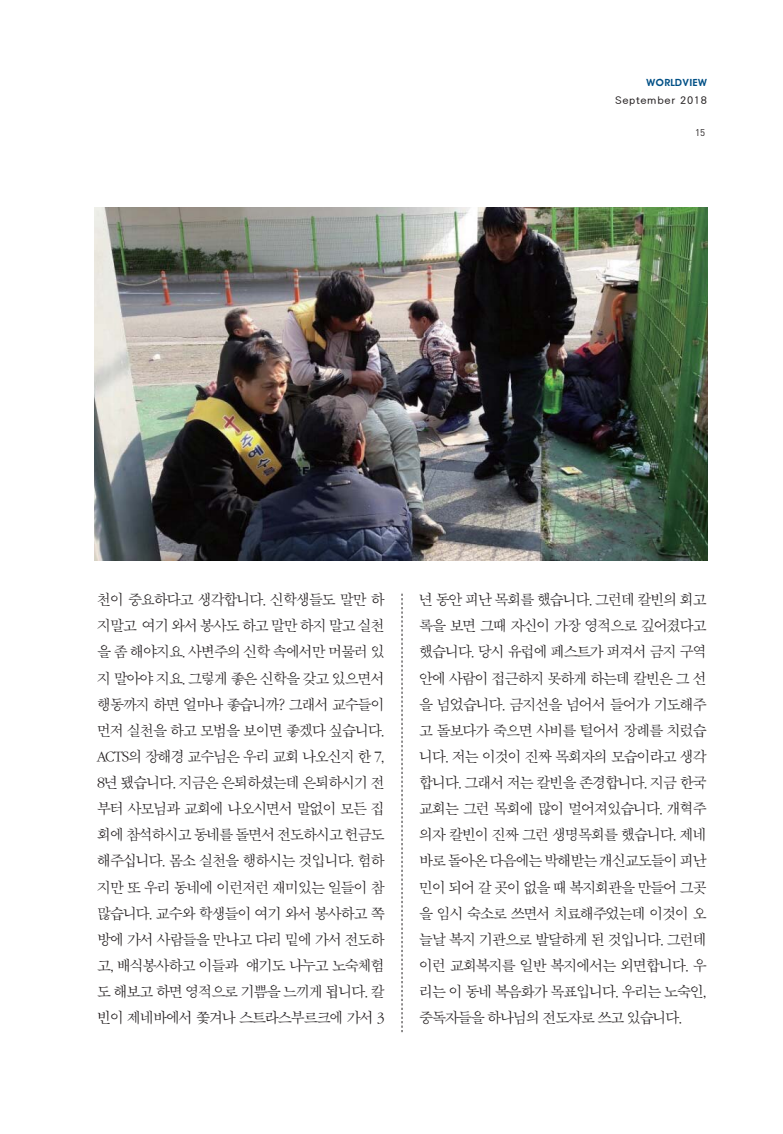
<style>
.page{position:relative;width:783px;height:1134px;background:#fff}
.page>*{position:absolute;margin:0;border:0;box-sizing:border-box;transform-origin:0 0}
.t1{font:14.85px/26.1px "SM3 S Pmu 02 KS Cms UHC H";letter-spacing:-.12em;color:#231f20;text-align:justify}
.t2{font:10.05px "SMJ Gothic 10 Std Regular KS Cms UHC H";color:#231f20;scale:1.04 1}
.t3{font:10.05px "SM Wallin Std Regular KS Cms UHC H";color:#005086;scale:1.04 1}
.t4{font:9.6px "DIN";color:#231f20}
</style>
<div class="page">
<svg style="left:402px;top:594px;width:1px;height:438px"></svg>
<img style="left:95px;top:207px;width:612px;height:354px">
<p class="t3" style="left:646px;top:79px;width:60px">WORLDVIEW</p>
<p class="t2" style="left:615px;top:95px;width:90px">September 2018</p>
<p class="t4" style="left:695px;top:127px;width:12px">15</p>
<p class="t1" style="left:97px;top:587px;width:290px">천이 중요하다고 생각합니다. 신학생들도 말만 하 지말고 여기 와서 봉사도 하고 말만 하지 말고 실천 을 좀 해야지요. 사변주의 신학 속에서만 머물러 있 지 말아야 지요. 그렇게 좋은 신학을 갖고 있으면서 행동까지 하면 얼마나 좋습니까? 그래서 교수들이 먼저 실천을 하고 모범을 보이면 좋겠다 싶습니다.<br>ACTS의 장해경 교수님은 우리 교회 나오신지 한 7, 8년 됐습니다. 지금은 은퇴하셨는데 은퇴하시기 전 부터 사모님과 교회에 나오시면서 말없이 모든 집 회에 참석하시고 동네를 돌면서 전도하시고 헌금도 해주십니다. 몸소 실천을 행하시는 것입니다. 험하 지만 또 우리 동네에 이런저런 재미있는 일들이 참 많습니다. 교수와 학생들이 여기 와서 봉사하고 쪽 방에 가서 사람들을 만나고 다리 밑에 가서 전도하 고, 배식봉사하고 이들과 얘기도 나누고 노숙체험 도 해보고 하면 영적으로 기쁨을 느끼게 됩니다. 칼 빈이 제네바에서 쫓겨나 스트라스부르크에 가서 3</p>
<p class="t1" style="left:419px;top:587px;width:290px">년 동안 피난 목회를 했습니다. 그런데 칼빈의 회고 록을 보면 그때 자신이 가장 영적으로 깊어졌다고 했습니다. 당시 유럽에 페스트가 퍼져서 금지 구역 안에 사람이 접근하지 못하게 하는데 칼빈은 그 선 을 넘었습니다. 금지선을 넘어서 들어가 기도해주 고 돌보다가 죽으면 사비를 털어서 장례를 치렀습 니다. 저는 이것이 진짜 목회자의 모습이라고 생각 합니다. 그래서 저는 칼빈을 존경합니다. 지금 한국 교회는 그런 목회에 많이 멀어져있습니다. 개혁주 의자 칼빈이 진짜 그런 생명목회를 했습니다. 제네 바로 돌아온 다음에는 박해받는 개신교도들이 피난 민이 되어 갈 곳이 없을 때 복지회관을 만들어 그곳 을 임시 숙소로 쓰면서 치료해주었는데 이것이 오 늘날 복지 기관으로 발달하게 된 것입니다. 그런데 이런 교회복지를 일반 복지에서는 외면합니다. 우 리는 이 동네 복음화가 목표입니다. 우리는 노숙인, 중독자들을 하나님의 전도자로 쓰고 있습니다.</p>
</div>
